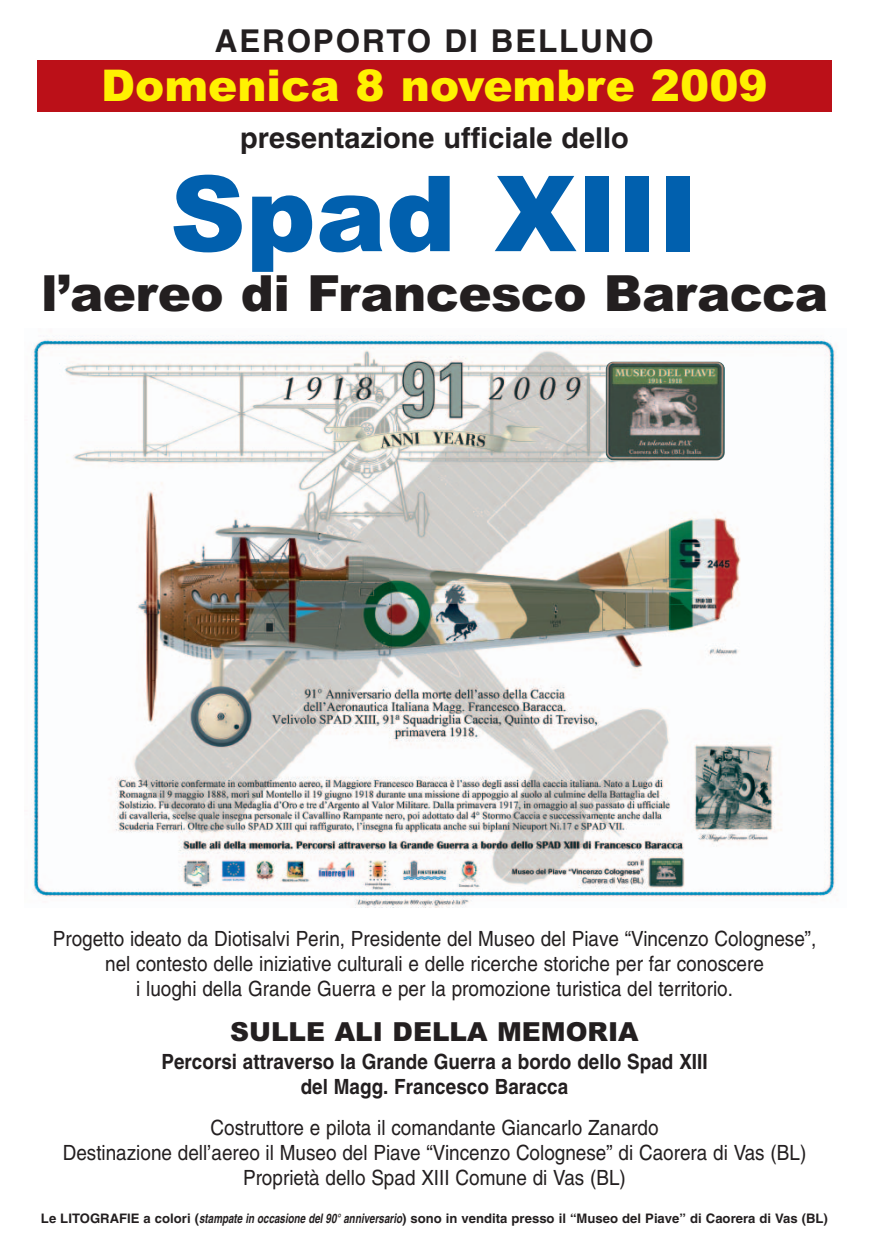
<style>
.page{position:relative;width:869px;height:1241px;background:#fff}
.page>*{position:absolute;margin:0;border:0;box-sizing:border-box;transform-origin:0 0}
.t1{font:900 105px "Arial";color:#0160ae}
.t2{font:900 49.88px "Arial";letter-spacing:-.015em;color:#231f20}
.t3{font:900 43.75px "Arial";color:#fff101}
.t4{font:700 31.5px "Helvetica";letter-spacing:.055em;color:#231f20}
.t5{font:700 28.88px "Helvetica";color:#231f20}
.t6{font:900 26.25px "Arial";color:#231f20}
.t7{font:21px/25.2px "Helvetica";color:#231f20;text-align:center;scale:.9 1}
.t8{font:700 21px/25.2px "Helvetica";color:#231f20;text-align:center;scale:.9 1}
.t9{font:700 13.12px "Helvetica";color:#231f20}
.s1{font-style:italic}
</style>
<div class="page">
<img style="left:31px;top:335px;width:805px;height:572px">
<div style="left:37px;top:60px;width:794px;height:52px;background:#bb1018"></div>
<img style="left:605px;top:361px;width:119px;height:99px">
<h3 class="t4" style="left:215px;top:29px;width:440px">AEROPORTO DI BELLUNO</h3>
<h3 class="t3" style="left:101px;top:60px;width:668px">Domenica 8 novembre 2009</h3>
<h3 class="t5" style="left:240px;top:127px;width:390px">presentazione ufficiale dello</h3>
<h1 class="t1" style="left:170px;top:153px;width:530px">Spad XIII</h1>
<h2 class="t2" style="left:41px;top:264px;width:788px">l’aereo di Francesco Baracca</h2>
<p class="t7" style="left:53px;top:927px;width:849px">Progetto ideato da Diotisalvi Perin, Presidente del Museo del Piave “Vincenzo Colognese”, nel contesto delle iniziative culturali e delle ricerche storiche per far conoscere<br>i luoghi della Grande Guerra e per la promozione turistica del territorio.</p>
<p class="t6" style="left:230px;top:1016px;width:410px">SULLE ALI DELLA MEMORIA</p>
<p class="t8" style="left:161px;top:1050px;width:608px">Percorsi attraverso la Grande Guerra a bordo dello Spad XIII del Magg. Francesco Baracca</p>
<p class="t7" style="left:63px;top:1116px;width:827px">Costruttore e pilota il comandante Giancarlo Zanardo<br>Destinazione dell’aereo il Museo del Piave “Vincenzo Colognese” di Caorera di Vas (BL)<br>Proprietà dello Spad XIII Comune di Vas (BL)</p>
<p class="t9" style="left:41px;top:1213px;width:788px">Le LITOGRAFIE a colori (<span class="s1">stampate in occasione del 90° anniversario</span>) sono in vendita presso il “Museo del Piave” di Caorera di Vas (BL)</p>
</div>
